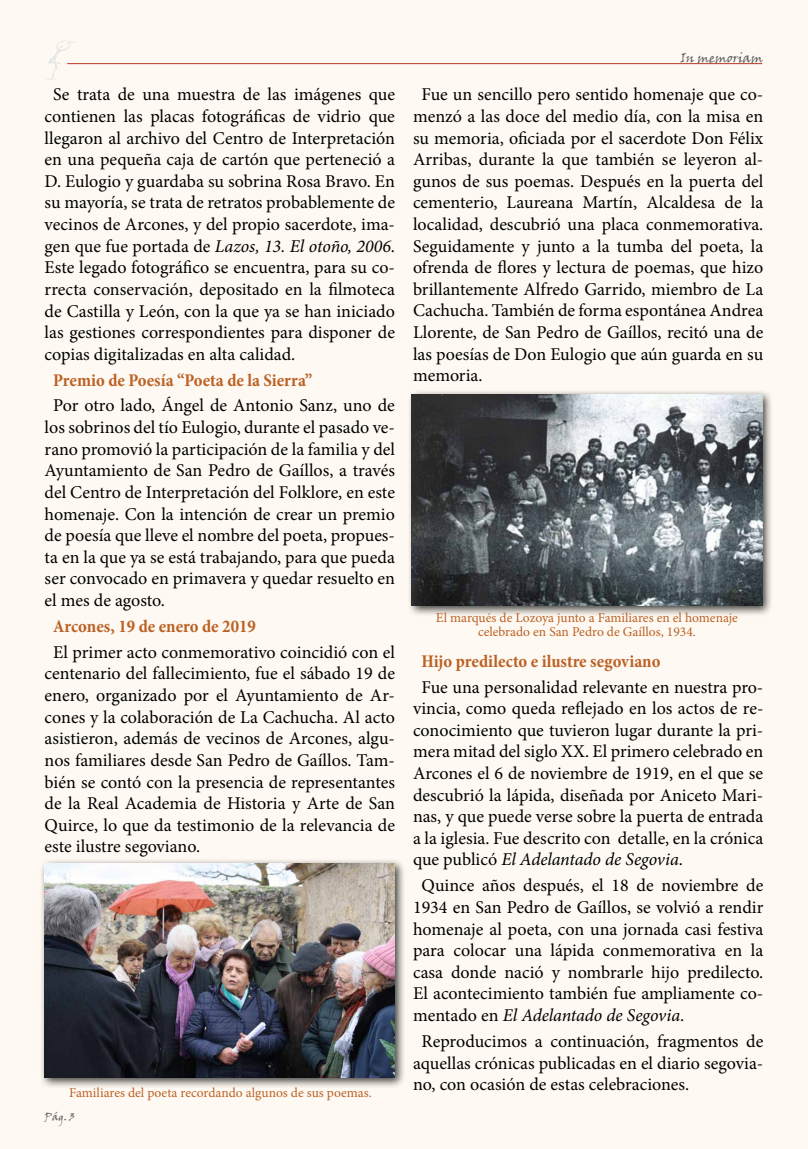
<style>
.page{position:relative;width:808px;height:1149px;background:#fff}
.page>*{position:absolute;margin:0;border:0;box-sizing:border-box;transform-origin:0 0}
.t1{font:18px/21.6px "Minion Pro";color:#000;text-align:justify}
.t2{font:700 condensed 18px "Minion Pro";letter-spacing:-.01em;color:#bb6125}
.t3{font:13.5px/13.5px "Minion Pro";color:#bb6125;text-align:center}
.t4{font:13.5px "Viner Hand ITC";color:#616264}
.t5{font:10.5px "Viner Hand ITC";color:#616264}
.s1{font-style:italic}
</style>
<div class="page">
<div style="left:0;top:0;width:808px;height:1148px;background:#fef9f2"></div>
<hr style="left:67px;top:63px;width:695px;height:1px;background:#b93926">
<svg style="left:46px;top:40px;width:31px;height:40px"></svg>
<div style="left:39px;top:858px;width:367px;height:229px;background:#000;opacity:.75"></div>
<img style="left:45px;top:863px;width:350px;height:213px">
<div style="left:407px;top:389px;width:366px;height:227px;background:#000;opacity:.75"></div>
<img style="left:412px;top:394px;width:350px;height:211px">
<p class="t1" style="left:45px;top:84px;width:352px;text-indent:8px">Se trata de una muestra de las imágenes que contienen las placas fotográficas de vidrio que llegaron al archivo del Centro de Interpretación en una pequeña caja de cartón que perteneció a D. Eulogio y guardaba su sobrina Rosa Bravo. En su mayoría, se trata de retratos probablemente de vecinos de Arcones, y del propio sacerdote, ima&shy;gen que fue portada de <span class="s1">Lazos, 13. El otoño, 2006</span>.<br>Este legado fotográfico se encuentra, para su co&shy;rrecta conservación, depositado en la filmoteca de Castilla y León, con la que ya se han iniciado las gestiones correspondientes para disponer de copias digitalizadas en alta calidad.</p>
<p class="t2" style="left:53px;top:367px;width:261px">Premio de Poesía “Poeta de la Sierra”</p>
<p class="t1" style="left:45px;top:395px;width:352px;text-indent:8px">Por otro lado, Ángel de Antonio Sanz, uno de los sobrinos del tío Eulogio, durante el pasado ve&shy;rano promovió la participación de la familia y del Ayuntamiento de San Pedro de Gaíllos, a través del Centro de Interpretación del Folklore, en este homenaje. Con la intención de crear un premio de poesía que lleve el nombre del poeta, propues&shy;ta en la que ya se está trabajando, para que pueda ser convocado en primavera y quedar resuelto en el mes de agosto.</p>
<p class="t2" style="left:53px;top:613px;width:204px">Arcones, 19 de enero de 2019</p>
<p class="t1" style="left:45px;top:641px;width:352px;text-indent:8px">El primer acto conmemorativo coincidió con el centenario del fallecimiento, fue el sábado 19 de enero, organizado por el Ayuntamiento de Ar&shy;cones y la colaboración de La Cachucha. Al acto asistieron, además de vecinos de Arcones, algu&shy;nos familiares desde San Pedro de Gaíllos. Tam&shy;bién se contó con la presencia de representantes de la Real Academia de Historia y Arte de San Quirce, lo que da testimonio de la relevancia de este ilustre segoviano.</p>
<p class="t3" style="left:69px;top:1085px;width:304px">Familiares del poeta recordando algunos de sus poemas.</p>
<p class="t5" style="left:45px;top:1110px;width:32px">Pág. 3</p>
<p class="t4" style="left:680px;top:49px;width:84px">In memoriam</p>
<p class="t1" style="left:413px;top:84px;width:352px;text-indent:8px">Fue un sencillo pero sentido homenaje que co&shy;menzó a las doce del medio día, con la misa en su memoria, oficiada por el sacerdote Don Félix Arribas, durante la que también se leyeron al&shy;gunos de sus poemas. Después en la puerta del cementerio, Laureana Martín, Alcaldesa de la localidad, descubrió una placa conmemorativa.<br>Seguidamente y junto a la tumba del poeta, la ofrenda de flores y lectura de poemas, que hizo brillantemente Alfredo Garrido, miembro de La Cachucha. También de forma espontánea Andrea Llorente, de San Pedro de Gaíllos, recitó una de las poesías de Don Eulogio que aún guarda en su memoria.</p>
<p class="t3" style="left:436px;top:611px;width:303px">El marqués de Lozoya junto a Familiares en el homenaje celebrado en San Pedro de Gaíllos, 1934.</p>
<p class="t2" style="left:421px;top:648px;width:240px">Hijo predilecto e ilustre segoviano</p>
<p class="t1" style="left:413px;top:675px;width:352px;text-indent:8px">Fue una personalidad relevante en nuestra pro&shy;vincia, como queda reflejado en los actos de re&shy;conocimiento que tuvieron lugar durante la pri&shy;mera mitad del siglo XX. El primero celebrado en Arcones el 6 de noviembre de 1919, en el que se descubrió la lápida, diseñada por Aniceto Mari&shy;nas, y que puede verse sobre la puerta de entrada a la iglesia. Fue descrito con detalle, en la crónica que publicó <span class="s1">El Adelantado de Segovia</span>.</p>
<p class="t1" style="left:413px;top:874px;width:352px;text-indent:8px">Quince años después, el 18 de noviembre de 1934 en San Pedro de Gaíllos, se volvió a rendir homenaje al poeta, con una jornada casi festiva para colocar una lápida conmemorativa en la casa donde nació y nombrarle hijo predilecto.<br>El acontecimiento también fue ampliamente co&shy;mentado en <span class="s1">El Adelantado de Segovia</span>.</p>
<p class="t1" style="left:413px;top:1030px;width:352px;text-indent:8px">Reproducimos a continuación, fragmentos de aquellas crónicas publicadas en el diario segovia&shy;no, con ocasión de estas celebraciones.</p>
</div>
